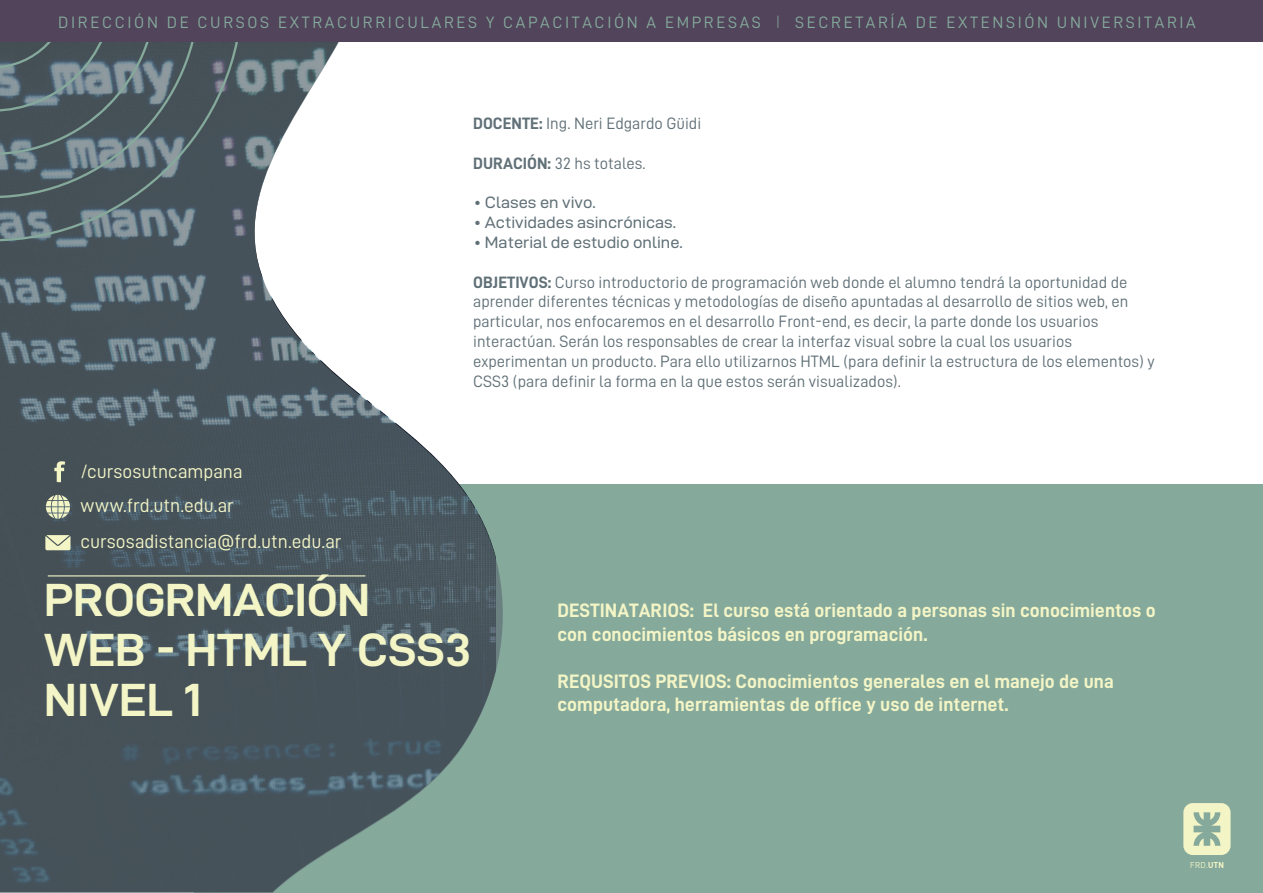
<style>
.page{position:relative;width:1263px;height:893px;background:#fff}
.page>*{position:absolute;margin:0;border:0;box-sizing:border-box;transform-origin:0 0}
.t1{font:46.65px/50.1px "D DIN Exp Bold";color:#f3f5c6}
.t2{font:19.5px/23.4px "D DIN Bold";color:#f3f5c6}
.t3{font:19.35px/36.5px "D DIN";color:#f3f5c6}
.t4{font:16.5px/19.8px "D DIN";color:#607077}
.t5{font:16.5px "D DIN";letter-spacing:.16em;color:#85a99b}
.t6{font:16.5px "D DIN Exp";color:#607077}
.t7{font:8.7px "D DIN";color:#f3f5c6}
.s1{font-family:"Noto Sans TC";font-weight:300}
.s2{font-family:"D DIN Bold"}
</style>
<div class="page">
<div style="left:195px;top:485px;width:1068px;height:408px;background:#85a99b"></div>
<svg style="left:0;top:42px;width:511px;height:851px;fill:#46535c"></svg>
<svg style="left:0;top:42px;width:243px;height:199px;background:#55626a"></svg>
<svg style="left:0;top:42px;width:200px;height:156px;background:#56656b"></svg>
<div style="left:0;top:0;width:1263px;height:42px;background:#51445b"></div>
<svg style="left:46px;top:495px;width:24px;height:24px"></svg>
<svg style="left:45px;top:535px;width:26px;height:15px"></svg>
<svg style="left:54px;top:461px;width:11px;height:21px"></svg>
<hr style="left:48px;top:575px;width:317px;height:1px;background:#f3f5c6">
<svg style="left:1183px;top:803px;width:47px;height:52px"></svg>
<p class="t5" style="left:58px;top:14px;width:1139px">DIRECCIÓN DE CURSOS EXTRACURRICULARES Y CAPACITACIÓN A EMPRESAS <span class="s1">∣</span> SECRETARÍA DE EXTENSIÓN UNIVERSITARIA</p>
<p class="t4" style="left:473px;top:113px;width:230px"><span class="s2">DOCENTE:</span> Ing. Neri Edgardo Güidi</p>
<p class="t4" style="left:473px;top:153px;width:174px"><span class="s2">DURACIÓN:</span> 32 hs totales.</p>
<p class="t6" style="left:474px;top:193px;width:123px">• Clases en vivo.</p>
<p class="t6" style="left:474px;top:213px;width:204px">• Actividades asincrónicas.</p>
<p class="t6" style="left:474px;top:233px;width:211px">• Material de estudio online.</p>
<p class="t3" style="left:80px;top:453px;width:164px">/cursosutncampana</p>
<p class="t3" style="left:80px;top:486px;width:262px">www.frd.utn.edu.ar cursosadistancia@frd.utn.edu.ar</p>
<p class="t4" style="left:473px;top:272px;width:683px"><span class="s2">OBJETIVOS:</span> Curso introductorio de programación web donde el alumno tendrá la oportunidad de aprender diferentes técnicas y metodologías de diseño apuntadas al desarrollo de sitios web, en particular, nos enfocaremos en el desarrollo Front-end, es decir, la parte donde los usuarios interactúan. Serán los responsables de crear la interfaz visual sobre la cual los usuarios experimentan un producto. Para ello utilizarnos HTML (para definir la estructura de los elementos) y CSS3 (para definir la forma en la que estos serán visualizados).</p>
<h1 class="t1" style="left:44px;top:574px;width:428px">PROGRMACIÓN<br>WEB - HTML Y CSS3<br>NIVEL 1</h1>
<p class="t2" style="left:557px;top:599px;width:600px">DESTINATARIOS: El curso está orientado a personas sin conocimientos o con conocimientos básicos en programación.</p>
<p class="t2" style="left:557px;top:669px;width:558px">REQUSITOS PREVIOS: Conocimientos generales en el manejo de una computadora, herramientas de office y uso de internet.</p>
<p class="t7" style="left:1190px;top:860px;width:35px">FRD.<span class="s2">UTN</span></p>
</div>
